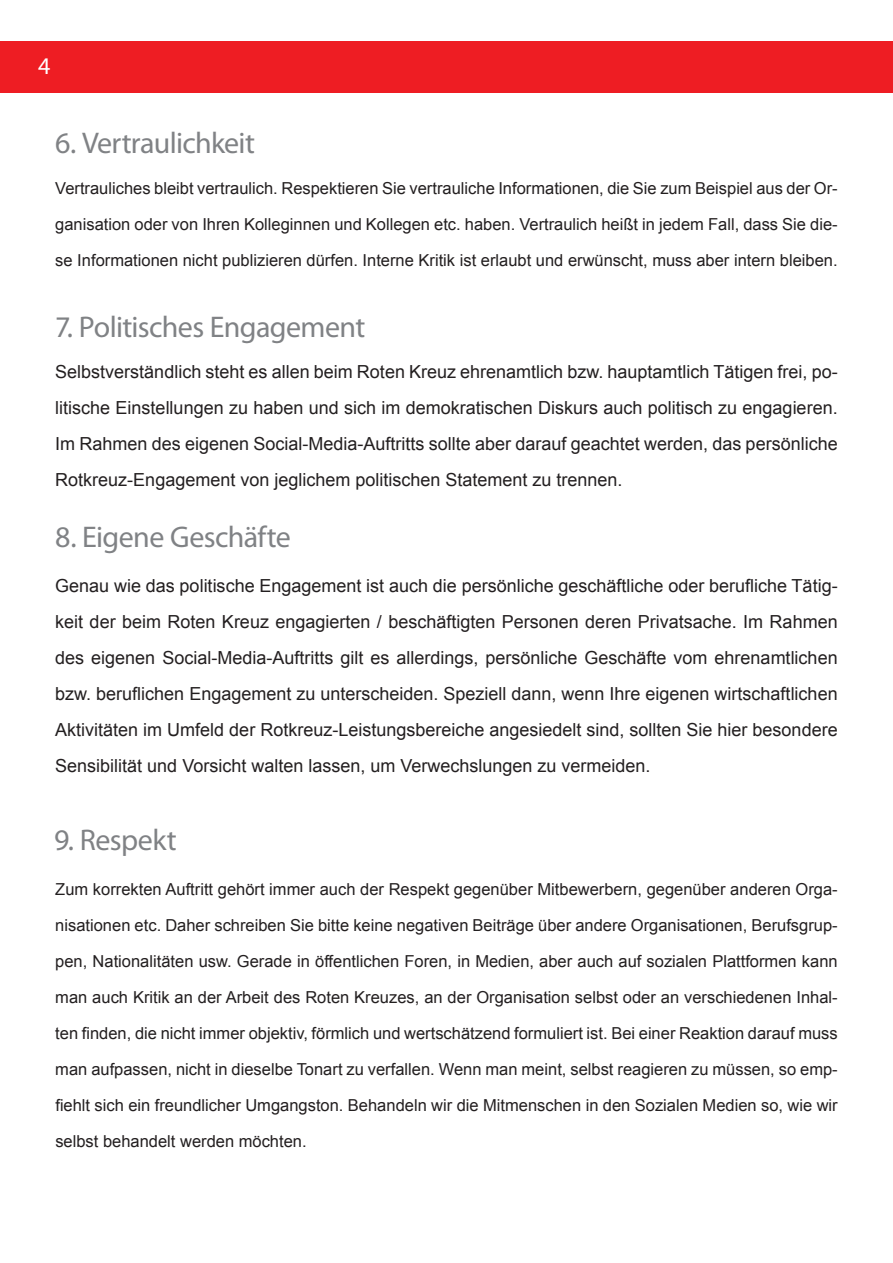
<style>
.page{position:relative;width:893px;height:1263px;background:#fff}
.page>*{position:absolute;margin:0;border:0;box-sizing:border-box;transform-origin:0 0}
.t1{font:30px "Myriad Pro";letter-spacing:-.02em;color:#808285}
.t2{font:24px "Myriad Pro";color:#fff}
.t3{font:18px/36px "Arial";color:#231f20;text-align:justify}
.t4{font:16.5px/36px "Arial";color:#231f20;text-align:justify}
</style>
<div class="page">
<div style="left:0;top:41px;width:893px;height:52px;background:#ee1d23"></div>
<h2 class="t2" style="left:38px;top:51px;width:14px">4</h2>
<h1 class="t1" style="left:55px;top:124px;width:201px">6. Vertraulichkeit</h1>
<p class="t4" style="left:55px;top:170px;width:784px">Vertrauliches bleibt vertraulich. Respektieren Sie vertrauliche Informationen, die Sie zum Beispiel aus der Or&shy;ganisation oder von Ihren Kolleginnen und Kollegen etc. haben. Vertraulich heißt in jedem Fall, dass Sie die&shy;se Informationen nicht publizieren dürfen. Interne Kritik ist erlaubt und erwünscht, muss aber intern bleiben.</p>
<h1 class="t1" style="left:55px;top:309px;width:311px">7. Politisches Engagement</h1>
<p class="t3" style="left:55px;top:354px;width:784px">Selbstverständlich steht es allen beim Roten Kreuz ehrenamtlich bzw. hauptamtlich Tätigen frei, po&shy;litische Einstellungen zu haben und sich im demokratischen Diskurs auch politisch zu engagieren.<br>Im Rahmen des eigenen Social-Media-Auftritts sollte aber darauf geachtet werden, das persönliche Rotkreuz-Engagement von jeglichem politischen Statement zu trennen.</p>
<h1 class="t1" style="left:55px;top:519px;width:237px">8. Eigene Geschäfte</h1>
<p class="t3" style="left:55px;top:568px;width:784px">Genau wie das politische Engagement ist auch die persönliche geschäftliche oder berufliche Tätig&shy;keit der beim Roten Kreuz engagierten / beschäftigten Personen deren Privatsache. Im Rahmen des eigenen Social-Media-Auftritts gilt es allerdings, persönliche Geschäfte vom ehrenamtlichen bzw. beruflichen Engagement zu unterscheiden. Speziell dann, wenn Ihre eigenen wirtschaftlichen Aktivitäten im Umfeld der Rotkreuz-Leistungsbereiche angesiedelt sind, sollten Sie hier besondere Sensibilität und Vorsicht walten lassen, um Verwechslungen zu vermeiden.</p>
<h1 class="t1" style="left:54px;top:822px;width:124px">9. Respekt</h1>
<p class="t4" style="left:55px;top:871px;width:784px">Zum korrekten Auftritt gehört immer auch der Respekt gegenüber Mitbewerbern, gegenüber anderen Orga&shy;nisationen etc. Daher schreiben Sie bitte keine negativen Beiträge über andere Organisationen, Berufsgrup&shy;pen, Nationalitäten usw. Gerade in öffentlichen Foren, in Medien, aber auch auf sozialen Plattformen kann man auch Kritik an der Arbeit des Roten Kreuzes, an der Organisation selbst oder an verschiedenen Inhal&shy;ten finden, die nicht immer objektiv, förmlich und wertschätzend formuliert ist. Bei einer Reaktion darauf muss man aufpassen, nicht in dieselbe Tonart zu verfallen. Wenn man meint, selbst reagieren zu müssen, so emp&shy;fiehlt sich ein freundlicher Umgangston. Behandeln wir die Mitmenschen in den Sozialen Medien so, wie wir selbst behandelt werden möchten.</p>
</div>
